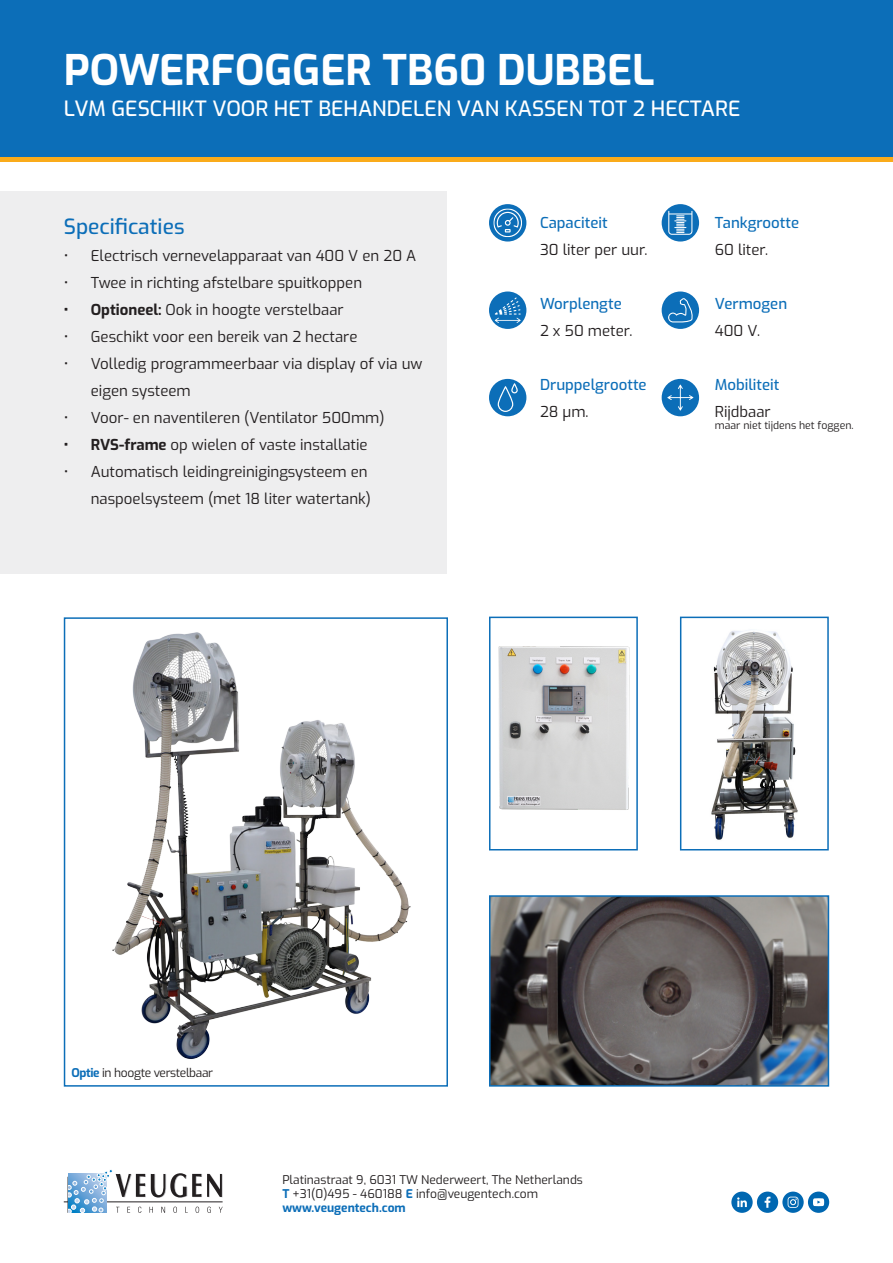
<style>
.page{position:relative;width:893px;height:1263px;background:#fff}
.page>*{position:absolute;margin:0;border:0;box-sizing:border-box;transform-origin:0 0}
.t1{font:700 42px "Exo";color:#fff}
.t2{font:500 21px "Exo";color:#fff}
.t3{font:500 21px "Exo";color:#0c6eb8}
.t4{font:15px/27px "Exo";color:#231f20}
.t5{font:500 15px "Exo";color:#0c6eb8}
.t6{font:12px "Exo";color:#231f20}
.t7{font:12px "Exo";letter-spacing:-.03em;color:#231f20}
.t8{font:700 12px "Exo";color:#0c6eb8}
.t9{font:10.5px "Exo";color:#231f20}
.s1{font-weight:700}
.s2{font-weight:700;color:#0c6eb8}
</style>
<div class="page">
<div style="left:0;top:0;width:893px;height:157px;background:#0c6eb8"></div>
<div style="left:0;top:157px;width:893px;height:5px;background:#faab1a"></div>
<hr style="left:64px;top:1201px;width:159px;height:1px;background:#231f20">
<svg style="left:67px;top:1169px;width:156px;height:44px"></svg>
<svg style="left:731px;top:1191px;width:98px;height:22px"></svg>
<div style="left:489px;top:204px;width:37px;height:38px;background:#0c6eb8;border-radius:50%"></div>
<svg style="left:493px;top:208px;width:29px;height:29px"></svg>
<div style="left:489px;top:291px;width:37px;height:38px;background:#0c6eb8;border-radius:50%"></div>
<svg style="left:495px;top:297px;width:26px;height:26px"></svg>
<div style="left:489px;top:379px;width:37px;height:37px;background:#0c6eb8;border-radius:50%"></div>
<svg style="left:498px;top:383px;width:20px;height:29px"></svg>
<div style="left:662px;top:204px;width:37px;height:38px;background:#0c6eb8;border-radius:50%"></div>
<svg style="left:668px;top:211px;width:24px;height:24px"></svg>
<div style="left:662px;top:291px;width:37px;height:38px;background:#0c6eb8;border-radius:50%"></div>
<svg style="left:668px;top:298px;width:25px;height:24px"></svg>
<div style="left:662px;top:379px;width:37px;height:37px;background:#0c6eb8;border-radius:50%"></div>
<svg style="left:667px;top:385px;width:26px;height:26px"></svg>
<div style="left:0;top:191px;width:446px;height:383px;background:#eeeeef"></div>
<img style="left:112px;top:632px;width:299px;height:427px">
<div style="left:64px;top:617px;width:384px;height:470px;border:2px solid #0c6eb8"></div>
<img style="left:498px;top:646px;width:132px;height:164px">
<div style="left:489px;top:617px;width:149px;height:233px;border:2px solid #0c6eb8"></div>
<img style="left:492px;top:898px;width:334px;height:186px">
<div style="left:489px;top:895px;width:340px;height:192px;border:2px solid #0c6eb8"></div>
<img style="left:711px;top:630px;width:87px;height:210px">
<div style="left:680px;top:617px;width:149px;height:233px;border:2px solid #0c6eb8"></div>
<p class="t1" style="left:64px;top:38px;width:592px">POWERFOGGER TB60 DUBBEL</p>
<p class="t2" style="left:64px;top:93px;width:678px">LVM GESCHIKT VOOR HET BEHANDELEN VAN KASSEN TOT 2 HECTARE</p>
<p class="t3" style="left:64px;top:210px;width:122px">Specificaties</p>
<p class="t4" style="left:64px;top:241px;width:354px">• Electrisch vernevelapparaat van 400 V en 20 A</p>
<p class="t4" style="left:64px;top:268px;width:300px">• Twee in richting afstelbare spuitkoppen</p>
<p class="t4" style="left:64px;top:295px;width:281px"><span class="s1">• Optioneel:</span> Ook in hoogte verstelbaar</p>
<p class="t4" style="left:64px;top:322px;width:295px">• Geschikt voor een bereik van 2 hectare</p>
<p class="t4" style="left:91px;top:349px;width:333px;text-indent:-27px">• Volledig programmeerbaar via display of via uw eigen systeem</p>
<p class="t4" style="left:64px;top:403px;width:322px">• Voor- en naventileren (Ventilator 500mm)</p>
<p class="t4" style="left:64px;top:430px;width:305px"><span class="s1">• RVS-frame</span> op wielen of vaste installatie</p>
<p class="t4" style="left:64px;top:457px;width:309px;text-align:right">• Automatisch leidingreinigingsysteem en naspoelsysteem (met 18 liter watertank)</p>
<p class="t5" style="left:540px;top:211px;width:69px">Capaciteit</p>
<p class="t4" style="left:540px;top:235px;width:109px">30 liter per uur.</p>
<p class="t5" style="left:540px;top:292px;width:83px">Worplengte</p>
<p class="t4" style="left:540px;top:316px;width:94px">2 x 50 meter.</p>
<p class="t5" style="left:540px;top:373px;width:108px">Druppelgrootte</p>
<p class="t4" style="left:540px;top:397px;width:50px">28 μm.</p>
<p class="t5" style="left:715px;top:211px;width:86px">Tankgrootte</p>
<p class="t4" style="left:715px;top:235px;width:55px">60 liter.</p>
<p class="t5" style="left:715px;top:292px;width:74px">Vermogen</p>
<p class="t4" style="left:715px;top:316px;width:47px">400 V.</p>
<p class="t5" style="left:715px;top:373px;width:66px">Mobiliteit</p>
<p class="t4" style="left:715px;top:397px;width:57px">Rijdbaar</p>
<p class="t9" style="left:715px;top:418px;width:140px">maar niet tijdens het foggen.</p>
<p class="t7" style="left:71px;top:1064px;width:143px"><span class="s2">Optie</span> in hoogte verstelbaar</p>
<p class="t6" style="left:282px;top:1170px;width:302px">Platinastraat 9, 6031 TW Nederweert, The Netherlands</p>
<p class="t6" style="left:282px;top:1184px;width:257px"><span class="s2">T</span> +31(0)495 - 460188 <span class="s2">E</span> info@veugentech.com</p>
<p class="t8" style="left:282px;top:1198px;width:125px">www.veugentech.com</p>
</div>
